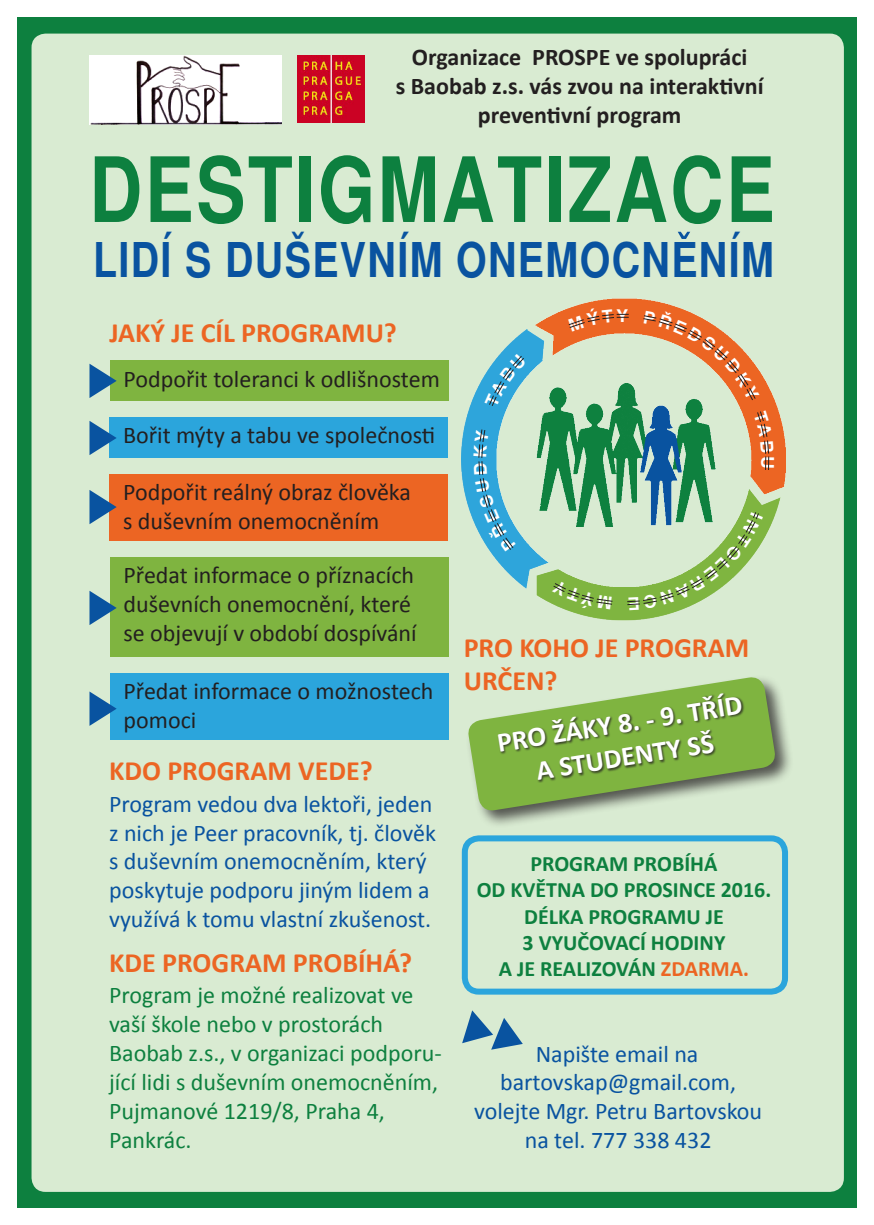
<style>
.page{position:relative;width:874px;height:1225px;background:#fff}
.page>*{position:absolute;margin:0;border:0;box-sizing:border-box;transform-origin:0 0}
.t1{font:700 condensed 90px "Helvetica";letter-spacing:.025em;color:#0d803f}
.t2{font:700 condensed 48px "Helvetica";letter-spacing:.03em;color:#0953a0}
.t3{font:700 28px "Calibri";color:#ec6523}
.t4{font:700 28px "Calibri";color:#fff}
.t5{font:24px/28.8px "Calibri";color:#0953a0}
.t6{font:24px/28.8px "Calibri";color:#231f20}
.t7{font:24px/28.8px "Calibri";color:#0d803f}
.t8{font:700 24px/28.8px "Calibri";color:#231f20;text-align:center}
.t9{font:700 22px "Calibri";color:#0d803f}
.t10{font:700 17.6px "Helvetica World";color:#fff}
.s1{color:#ec6523}
</style>
<div class="page">
<div style="left:17px;top:17px;width:839px;height:1191px;background:#0d803f"></div>
<div style="left:32px;top:34px;width:811px;height:1157px;background:#d9ebd2;border-radius:14px"></div>
<img style="left:461px;top:298px;width:324px;height:322px">
<img style="left:89px;top:55px;width:192px;height:69px">
<img style="left:297px;top:55px;width:67px;height:68px">
<div style="left:109px;top:361px;width:339px;height:40px;background:#7fb440"></div>
<div style="left:109px;top:417px;width:339px;height:40px;background:#2ba5dc"></div>
<div style="left:109px;top:474px;width:339px;height:66px;background:#ec6523"></div>
<div style="left:109px;top:557px;width:339px;height:99px;background:#7fb440"></div>
<div style="left:109px;top:673px;width:339px;height:67px;background:#2ba5dc"></div>
<svg style="left:89px;top:364px;width:28px;height:34px"></svg>
<svg style="left:89px;top:421px;width:28px;height:34px"></svg>
<svg style="left:89px;top:490px;width:28px;height:34px"></svg>
<svg style="left:89px;top:591px;width:28px;height:34px"></svg>
<svg style="left:89px;top:691px;width:28px;height:35px"></svg>
<div style="left:465px;top:674px;width:328px;height:154px;background:#231f20;opacity:.73"></div>
<svg style="left:466px;top:675px;width:310px;height:137px"></svg>
<div style="left:497px;top:693px;width:247px;height:90px;background:#231f20;opacity:.75"></div>
<div style="left:461px;top:835px;width:326px;height:159px;border:6px solid #2ba5dc;border-radius:14px"></div>
<svg style="left:678px;top:232px;width:12px;height:7px"></svg>
<svg style="left:462px;top:1010px;width:60px;height:39px"></svg>
<svg style="left:567px;top:308px;width:61px;height:23px"></svg>
<svg style="left:642px;top:310px;width:117px;height:91px"></svg>
<svg style="left:753px;top:410px;width:20px;height:60px"></svg>
<svg style="left:626px;top:511px;width:136px;height:99px"></svg>
<svg style="left:551px;top:580px;width:61px;height:30px;background:#82b14c"></svg>
<svg style="left:473px;top:429px;width:42px;height:123px"></svg>
<svg style="left:484px;top:353px;width:42px;height:54px"></svg>
<p class="t8" style="left:412px;top:43px;width:337px">Organizace PROSPE ve spolupráci</p>
<p class="t8" style="left:395px;top:72px;width:369px">s Baobab z.s. vás zvou na interaktivní preventivní program</p>
<p class="t1" style="left:89px;top:137px;width:687px">DESTIGMATIZACE</p>
<p class="t2" style="left:93px;top:232px;width:682px">LIDÍ S DUŠEVNÍM ONEMOCNENÍM</p>
<p class="t10" style="left:616px;top:305px;width:13px">Y</p>
<p class="t3" style="left:109px;top:315px;width:289px">JAKÝ JE CÍL PROGRAMU?</p>
<p class="t6" style="left:123px;top:365px;width:318px">Podpořit toleranci k odlišnostem</p>
<p class="t6" style="left:123px;top:421px;width:313px">Bořit mýty a tabu ve společnosti</p>
<p class="t6" style="left:123px;top:477px;width:289px">Podpořit reálný obraz člověka</p>
<p class="t6" style="left:123px;top:506px;width:257px">s duševním onemocněním</p>
<p class="t6" style="left:123px;top:561px;width:292px">Předat informace o příznacích</p>
<p class="t6" style="left:123px;top:590px;width:289px">duševních onemocnění, které</p>
<p class="t6" style="left:123px;top:618px;width:294px">se objevují v období dospívání</p>
<p class="t6" style="left:123px;top:677px;width:311px">Předat informace o možnostech pomoci</p>
<p class="t3" style="left:463px;top:629px;width:287px">PRO KOHO JE PROGRAM</p>
<p class="t3" style="left:463px;top:663px;width:95px">URČEN?</p>
<p class="t4" style="left:494px;top:725px;width:249px;rotate:-9deg">PRO ŽÁKY 8. - 9. TŘÍD</p>
<p class="t4" style="left:533px;top:753px;width:181px;rotate:-9deg">A STUDENTY SŠ</p>
<p class="t3" style="left:109px;top:752px;width:265px">KDO PROGRAM VEDE?</p>
<p class="t5" style="left:109px;top:789px;width:328px">Program vedou dva lektoři, jeden z nich je Peer pracovník, tj. člověk s duševním onemocněním, který poskytuje podporu jiným lidem a využívá k tomu vlastní zkušenost.</p>
<p class="t3" style="left:109px;top:944px;width:304px">KDE PROGRAM PROBÍHÁ?</p>
<p class="t7" style="left:109px;top:981px;width:306px">Program je možné realizovat ve vaší škole nebo v prostorách</p>
<p class="t7" style="left:109px;top:1038px;width:334px">Baobab z.s., v organizaci podporu&shy;jící lidi s duševním onemocněním,<br>Pujmanové 1219/8, Praha 4,<br>Pankrác.</p>
<p class="t9" style="left:530px;top:849px;width:188px">PROGRAM PROBÍHÁ</p>
<p class="t9" style="left:476px;top:876px;width:296px">OD KVĚTNA DO PROSINCE 2016.</p>
<p class="t9" style="left:524px;top:902px;width:201px">DÉLKA PROGRAMU JE</p>
<p class="t9" style="left:522px;top:928px;width:204px">3 VYUČOVACÍ HODINY</p>
<p class="t9" style="left:498px;top:955px;width:252px">A JE REALIZOVÁN <span class="s1">ZDARMA.</span></p>
<p class="t5" style="left:535px;top:1039px;width:164px">Napište email na</p>
<p class="t5" style="left:500px;top:1068px;width:237px">bartovskap@gmail.com,</p>
<p class="t5" style="left:474px;top:1097px;width:289px">volejte Mgr. Petru Bartovskou</p>
<p class="t5" style="left:524px;top:1125px;width:188px">na tel. 777 338 432</p>
</div>
